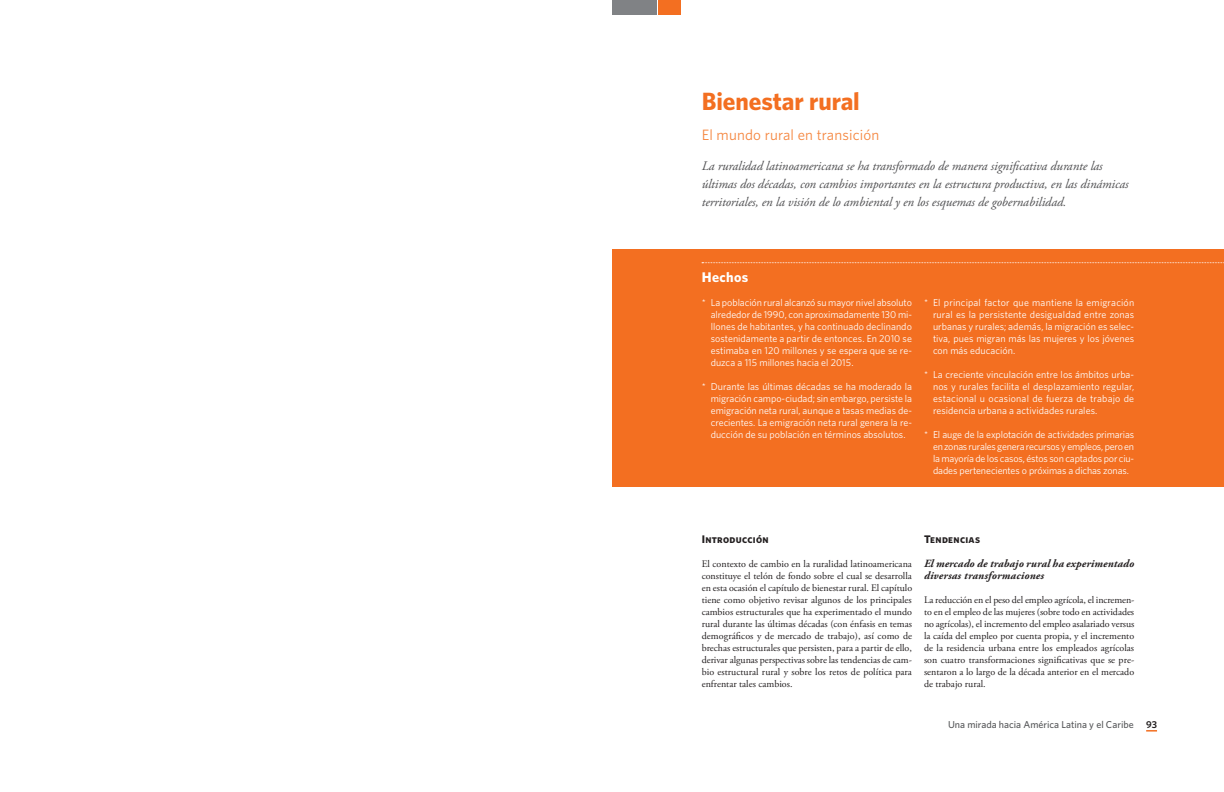
<style>
.page{position:relative;width:1224px;height:792px;background:#fff}
.page>*{position:absolute;margin:0;border:0;box-sizing:border-box;transform-origin:0 0}
.parrafo_texto{font:700 25px "Whitney";letter-spacing:-.005em;color:#f36f21}
.parrafo_texto-2{font:15px "Whitney";letter-spacing:.01em;color:#f5863f}
.HECHOS{font:700 14px "Whitney";letter-spacing:.025em;color:#fff}
.parrafo_texto-3{font:italic 13px/18px "Adobe Garamond Pro";letter-spacing:-.005em;color:#505052}
.cursivas_destacadas{font:italic 700 11px/12px "Adobe Garamond Pro";letter-spacing:.015em;color:#231f20}
.titulos_en_texto{font:11px "Whitney Bold SC";letter-spacing:.025em;color:#231f20}
.HECHOS_punteo{font:10px/12px "Whitney";color:#fff;text-align:justify}
.parrafo_texto-4{font:10px/12px "Adobe Garamond Pro";color:#231f20;text-align:justify}
.t1{font:500 10px "Whitney";color:#57585a}
.s1{font-weight:600;color:#231f20}
</style>
<div class="page">
<svg style="left:1146px;top:730px;width:11px;height:2px"></svg>
<div style="left:612px;top:249px;width:612px;height:237px;background:#f36f21"></div>
<svg style="left:702px;top:262px;width:522px;height:1px"></svg>
<div style="left:658px;top:0;width:22px;height:14px;background:#f36f21"></div>
<div style="left:612px;top:0;width:44px;height:14px;background:#808285"></div>
<p class="parrafo_texto" style="left:702px;top:86px;width:160px">Bienestar rural</p>
<p class="parrafo_texto-2" style="left:702px;top:126px;width:179px">El mundo rural en transición</p>
<p class="parrafo_texto-3" style="left:702px;top:157px;width:428px">La ruralidad latinoamericana se ha transformado de manera significativa durante las últimas dos décadas, con cambios importantes en la estructura productiva, en las dinámicas territoriales, en la visión de lo ambiental y en los esquemas de gobernabilidad.</p>
<p class="HECHOS" style="left:702px;top:269px;width:48px">Hechos</p>
<p class="HECHOS_punteo" style="left:711px;top:296px;width:203px;text-indent:-9px">* La población rural alcanzó su mayor nivel absoluto alrededor de 1990, con aproximadamente 130 mi&shy;llones de habitantes, y ha continuado declinando sostenidamente a partir de entonces. En 2010 se estimaba en 120 millones y se espera que se re&shy;duzca a 115 millones hacia el 2015.</p>
<p class="HECHOS_punteo" style="left:711px;top:380px;width:203px;text-indent:-9px">* Durante las últimas décadas se ha moderado la migración campo-ciudad; sin embargo, persiste la emigración neta rural, aunque a tasas medias de&shy;crecientes. La emigración neta rural genera la re&shy;ducción de su población en términos absolutos.</p>
<p class="HECHOS_punteo" style="left:933px;top:296px;width:203px;text-indent:-9px">* El principal factor que mantiene la emigración rural es la persistente desigualdad entre zonas urbanas y rurales; además, la migración es selec&shy;tiva, pues migran más las mujeres y los jóvenes con más educación.</p>
<p class="HECHOS_punteo" style="left:933px;top:368px;width:203px;text-indent:-9px">* La creciente vinculación entre los ámbitos urba&shy;nos y rurales facilita el desplazamiento regular, estacional u ocasional de fuerza de trabajo de residencia urbana a actividades rurales.</p>
<p class="HECHOS_punteo" style="left:933px;top:428px;width:203px;text-indent:-9px">* El auge de la explotación de actividades primarias en zonas rurales genera recursos y empleos, pero en la mayoría de los casos, éstos son captados por ciu&shy;dades pertenecientes o próximas a dichas zonas.</p>
<p class="titulos_en_texto" style="left:702px;top:533px;width:68px">Introducción</p>
<p class="parrafo_texto-4" style="left:702px;top:558px;width:212px">El contexto de cambio en la ruralidad latinoamericana constituye el telón de fondo sobre el cual se desarrolla en esta ocasión el capítulo de bienestar rural. El capítulo tiene como objetivo revisar algunos de los principales cambios estructurales que ha experimentado el mundo rural durante las últimas décadas (con énfasis en temas demográficos y de mercado de trabajo), así como de brechas estructurales que persisten, para a partir de ello, derivar algunas perspectivas sobre las tendencias de cam&shy;bio estructural rural y sobre los retos de política para enfrentar tales cambios.</p>
<p class="titulos_en_texto" style="left:924px;top:533px;width:58px">Tendencias</p>
<p class="cursivas_destacadas" style="left:924px;top:558px;width:212px">El mercado de trabajo rural ha experimentado diversas transformaciones</p>
<p class="parrafo_texto-4" style="left:924px;top:594px;width:212px">La reducción en el peso del empleo agrícola, el incremen&shy;to en el empleo de las mujeres (sobre todo en actividades no agrícolas), el incremento del empleo asalariado versus la caída del empleo por cuenta propia, y el incremento de la residencia urbana entre los empleados agrícolas son cuatro transformaciones significativas que se pre&shy;sentaron a lo largo de la década anterior en el mercado de trabajo rural.</p>
<p class="t1" style="left:948px;top:719px;width:211px">Una mirada hacia América Latina y el Caribe <span class="s1">93</span></p>
</div>
